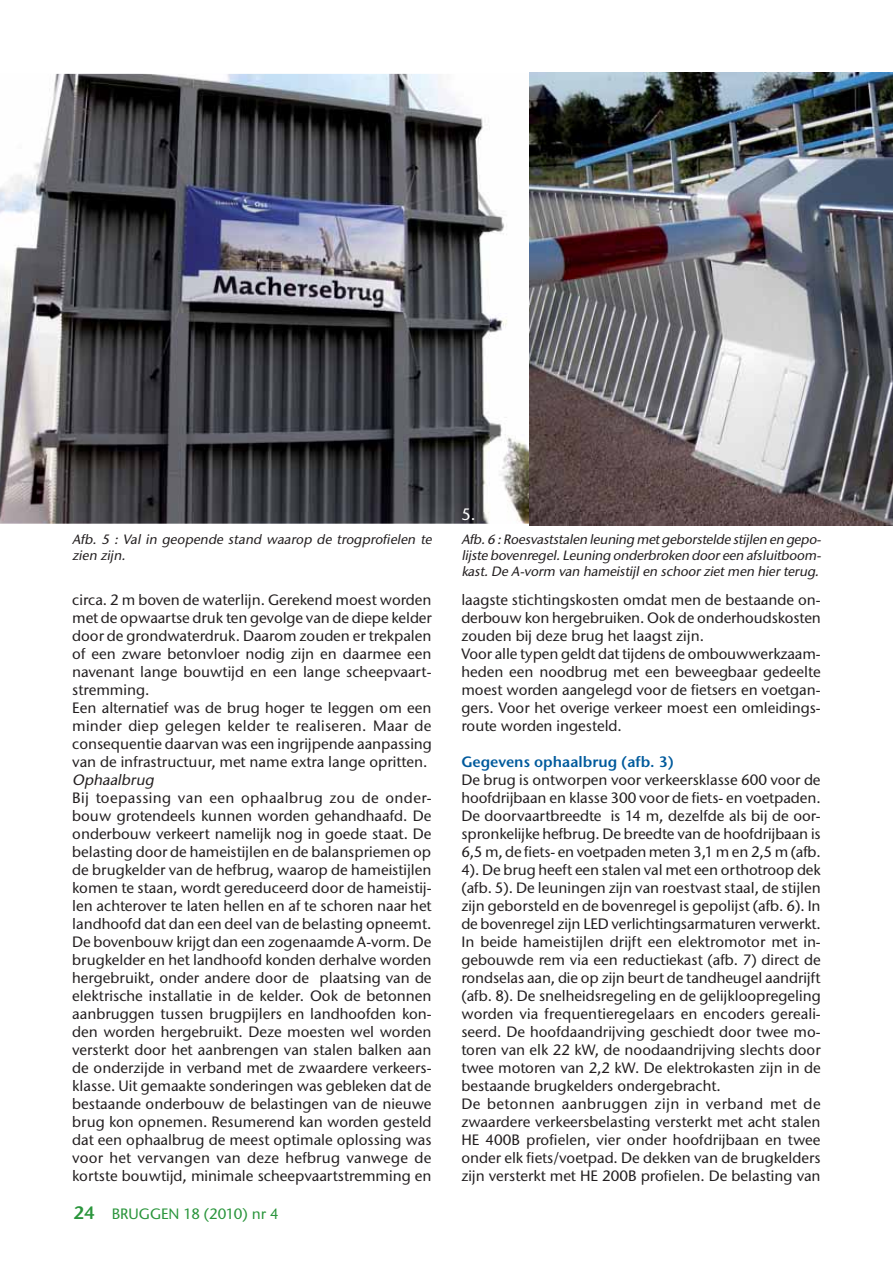
<style>
.page{position:relative;width:893px;height:1263px;background:#fff}
.page>*{position:absolute;margin:0;border:0;box-sizing:border-box;transform-origin:0 0}
.t1{font:16.5px "Stone Sans ITCTT Medium";color:#fff}
.t2{font:15px/18px "Stone Sans ITCTT Medium";color:#231f20}
.t3{font:15px "Stone Sans Sem ITCTT Semi";color:#005a9c}
.t4{font:15px "Stone Sans ITCTT Medium";color:#2a953c}
.t5{font:italic 15px "Stone Sans ITCTT Medium";color:#231f20}
.t6{font:italic 13.5px/16.2px "Stone Sans ITCTT Medium";letter-spacing:-.015em;color:#231f20}
.s1{font-family:"Stone Sans Sem ITCTT Semi";font-size:18px}
</style>
<div class="page">
<svg style="left:0;top:72px;width:530px;height:453px;background:#65656b"></svg>
<img style="left:530px;top:72px;width:362px;height:453px">
<p class="t1" style="left:461px;top:508px;width:16px">5.</p>
<p class="t6" style="left:72px;top:532px;width:363px">Afb. 5 : Val in geopende stand waarop de trogprofielen te zien zijn.</p>
<p class="t6" style="left:461px;top:532px;width:363px;text-align:justify">Afb.6 :Roesvaststalen leuning metgeborstelde stijlen en gepo&shy;lijste bovenregel.Leuning onderbroken door een afsluitboom&shy;kast. De A-vorm van hameistijl en schoor ziet men hier terug.</p>
<p class="t2" style="left:72px;top:592px;width:361px">circa. 2 m boven de waterlijn. Gerekend moest worden met de opwaartse druk ten gevolge van de diepe kelder door de grondwaterdruk. Daarom zouden er trekpalen of een zware betonvloer nodig zijn en daarmee een navenant lange bouwtijd en een lange scheepvaart&shy;stremming.<br>Een alternatief was de brug hoger te leggen om een minder diep gelegen kelder te realiseren. Maar de consequentie daarvan was een ingrijpende aanpassing van de infrastructuur, met name extra lange opritten.</p>
<p class="t5" style="left:72px;top:774px;width:86px">Ophaalbrug</p>
<p class="t2" style="left:72px;top:790px;width:361px;text-align:justify">Bij toepassing van een ophaalbrug zou de onder&shy;bouw grotendeels kunnen worden gehandhaafd. De onderbouw verkeert namelijk nog in goede staat. De belasting door de hameistijlen en de balanspriemen op de brugkelder van de hefbrug, waarop de hameistijlen komen te staan, wordt gereduceerd door de hameistij&shy;len achterover te laten hellen en af te schoren naar het landhoofd dat dan een deel van de belasting opneemt.<br>De bovenbouw krijgt dan een zogenaamde A-vorm. De brugkelder en het landhoofd konden derhalve worden hergebruikt, onder andere door de plaatsing van de elektrische installatie in de kelder. Ook de betonnen aanbruggen tussen brugpijlers en landhoofden kon&shy;den worden hergebruikt. Deze moesten wel worden versterkt door het aanbrengen van stalen balken aan de onderzijde in verband met de zwaardere verkeers&shy;klasse. Uit gemaakte sonderingen was gebleken dat de bestaande onderbouw de belastingen van de nieuwe brug kon opnemen. Resumerend kan worden gesteld dat een ophaalbrug de meest optimale oplossing was voor het vervangen van deze hefbrug vanwege de kortste bouwtijd, minimale scheepvaartstremming en</p>
<p class="t4" style="left:74px;top:1207px;width:207px"><span class="s1">24</span> BRUGGEN 18 (2010) nr 4</p>
<p class="t2" style="left:461px;top:592px;width:361px">laagste stichtingskosten omdat men de bestaande on&shy;derbouw kon hergebruiken. Ook de onderhoudskosten zouden bij deze brug het laagst zijn.<br>Voor alle typen geldt dat tijdens de ombouwwerkzaam&shy;heden een noodbrug met een beweegbaar gedeelte moest worden aangelegd voor de fietsers en voetgan&shy;gers. Voor het overige verkeer moest een omleidings&shy;route worden ingesteld.</p>
<p class="t3" style="left:461px;top:753px;width:214px">Gegevens ophaalbrug (afb. 3)</p>
<p class="t2" style="left:461px;top:772px;width:361px">De brug is ontworpen voor verkeersklasse 600 voor de hoofdrijbaan en klasse 300 voor de fiets- en voetpaden.<br>De doorvaartbreedte is 14 m, dezelfde als bij de oor&shy;spronkelijke hefbrug. De breedte van de hoofdrijbaan is 6,5 m, de fiets- en voetpaden meten 3,1 m en 2,5 m (afb.<br>4). De brug heeft een stalen val met een orthotroop dek (afb. 5). De leuningen zijn van roestvast staal, de stijlen zijn geborsteld en de bovenregel is gepolijst (afb. 6). In de bovenregel zijn LED verlichtingsarmaturen verwerkt.<br>In beide hameistijlen drijft een elektromotor met in&shy;gebouwde rem via een reductiekast (afb. 7) direct de rondselas aan, die op zijn beurt de tandheugel aandrijft (afb. 8). De snelheidsregeling en de gelijkloopregeling worden via frequentieregelaars en encoders gereali&shy;seerd. De hoofdaandrijving geschiedt door twee mo&shy;toren van elk 22 kW, de noodaandrijving slechts door twee motoren van 2,2 kW. De elektrokasten zijn in de bestaande brugkelders ondergebracht.<br>De betonnen aanbruggen zijn in verband met de zwaardere verkeersbelasting versterkt met acht stalen HE 400B profielen, vier onder hoofdrijbaan en twee onder elk fiets/voetpad. De dekken van de brugkelders zijn versterkt met HE 200B profielen. De belasting van</p>
</div>
